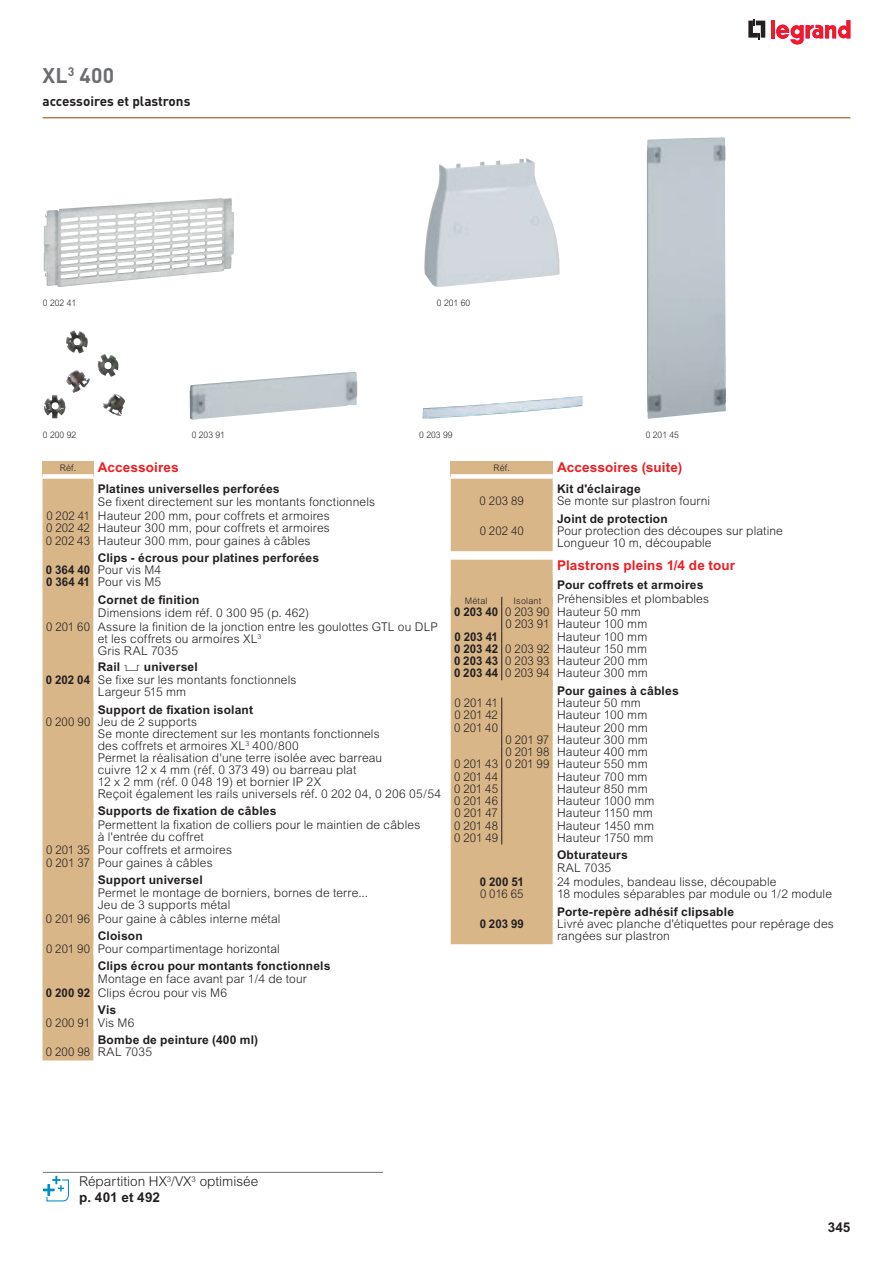
<style>
.page{position:relative;width:893px;height:1263px;background:#fff}
.page>*{position:absolute;margin:0;border:0;box-sizing:border-box;transform-origin:0 0}
.t1{font:700 21px "DIN";color:#6c6d70}
.t2{font:700 13.5px "Arial";letter-spacing:.01em;color:#ee1d23}
.t3{font:300 13.5px/15.8px "Arial";color:#231f20}
.t4{font:700 13.5px "DIN";color:#231f20}
.t5{font:700 13.5px "Arial";color:#231f20}
.t6{font:300 12px/12px "Arial";letter-spacing:.01em;color:#231f20}
.t7{font:300 12px/17.4px "Arial";letter-spacing:.01em;color:#231f20;scale:.95 1}
.t8{font:700 12px/12.3px "Arial";letter-spacing:.015em;color:#231f20}
.t9{font:700 12px "Arial";letter-spacing:.015em;color:#231f20;scale:.95 1}
.t10{font:300 9px "Arial";color:#231f20;scale:.95 1}
.t11{font:300 9px "Arial";color:#231f20}
.t12{font:300 9px "Arial";letter-spacing:.02em;color:#231f20}
.s1{font-weight:300}
.s2{font-family:"Legrand 2007";font-weight:400}
.s3{font-weight:700}
</style>
<div class="page">
<svg style="left:748px;top:19px;width:17px;height:20px"></svg>
<hr style="left:771px;top:20px;width:4px;height:18px;background:#ee1d23">
<svg style="left:776px;top:20px;width:74px;height:25px"></svg>
<hr style="left:43px;top:117px;width:807px;height:1px;background:#b17e4e">
<img style="left:44px;top:198px;width:190px;height:89px">
<img style="left:424px;top:158px;width:136px;height:129px">
<img style="left:66px;top:330px;width:52px;height:63px">
<img style="left:190px;top:372px;width:167px;height:48px">
<img style="left:423px;top:396px;width:160px;height:23px">
<img style="left:647px;top:137px;width:79px;height:282px">
<div style="left:43px;top:479px;width:51px;height:581px;background:#d8b688"></div>
<div style="left:43px;top:461px;width:51px;height:15px;background:#d8b688"></div>
<div style="left:43px;top:474px;width:51px;height:5px;background:#fff"></div>
<div style="left:451px;top:479px;width:102px;height:72px;background:#d8b688"></div>
<div style="left:451px;top:461px;width:102px;height:15px;background:#d8b688"></div>
<div style="left:451px;top:474px;width:102px;height:5px;background:#fff"></div>
<div style="left:451px;top:560px;width:102px;height:384px;background:#d8b688"></div>
<hr style="left:43px;top:1172px;width:340px;height:1px;background:#808285">
<svg style="left:43px;top:1176px;width:26px;height:25px"></svg>
<p class="t1" style="left:43px;top:62px;width:73px">XL<sup>3</sup> 400</p>
<p class="t4" style="left:43px;top:92px;width:149px">accessoires et plastrons</p>
<p class="t10" style="left:43px;top:298px;width:37px">0 202 41</p>
<p class="t10" style="left:437px;top:298px;width:37px">0 201 60</p>
<p class="t10" style="left:43px;top:430px;width:37px">0 200 92</p>
<p class="t10" style="left:192px;top:430px;width:37px">0 203 91</p>
<p class="t10" style="left:419px;top:430px;width:37px">0 203 99</p>
<p class="t10" style="left:646px;top:430px;width:37px">0 201 45</p>
<p class="t11" style="left:60px;top:463px;width:18px">Réf.</p>
<p class="t2" style="left:98px;top:459px;width:82px">Accessoires</p>
<p class="t8" style="left:98px;top:483px;width:183px">Platines universelles perforées</p>
<p class="t6" style="left:98px;top:496px;width:279px">Se fixent directement sur les montants fonctionnels</p>
<p class="t7" style="left:46px;top:507px;width:300px">0 202 41 Hauteur 200 mm, pour coffrets et armoires</p>
<p class="t7" style="left:46px;top:522px;width:300px;line-height:12.3px">0 202 42 Hauteur 300 mm, pour coffrets et armoires<br>0 202 43 Hauteur 300 mm, pour gaines à câbles</p>
<p class="t8" style="left:46px;top:551px;width:275px;text-indent:52px">Clips - écrous pour platines perforées<br>0 364 40 <span class="s1">Pour vis M4<br></span>0 364 41 <span class="s1">Pour vis M5</span></p>
<p class="t8" style="left:98px;top:593px;width:103px">Cornet de finition</p>
<p class="t6" style="left:98px;top:607px;width:213px">Dimensions idem réf. 0 300 95 (p. 462)</p>
<p class="t7" style="left:46px;top:618px;width:414px">0 201 60 Assure la finition de la jonction entre les goulottes GTL ou DLP</p>
<p class="t6" style="left:98px;top:633px;width:165px">et les coffrets ou armoires XL<sup>3<br></sup>Gris RAL 7035</p>
<p class="t8" style="left:98px;top:661px;width:101px">Rail <span class="s2">2</span> universel</p>
<p class="t6" style="left:46px;top:674px;width:252px"><span class="s3">0 202 04</span> Se fixe sur les montants fonctionnels</p>
<p class="t6" style="left:98px;top:686px;width:90px">Largeur 515 mm</p>
<p class="t8" style="left:98px;top:703px;width:157px">Support de fixation isolant</p>
<p class="t7" style="left:46px;top:713px;width:161px">0 200 90 Jeu de 2 supports</p>
<p class="t6" style="left:98px;top:728px;width:283px">Se monte directement sur les montants fonctionnels</p>
<p class="t6" style="left:98px;top:740px;width:203px">des coffrets et armoires XL<sup>3</sup> 400/800</p>
<p class="t6" style="left:98px;top:752px;width:286px">Permet la réalisation d'une terre isolée avec barreau</p>
<p class="t6" style="left:98px;top:764px;width:260px">cuivre 12 x 4 mm (réf. 0 373 49) ou barreau plat</p>
<p class="t6" style="left:98px;top:776px;width:225px">12 x 2 mm (réf. 0 048 19) et bornier IP 2X</p>
<p class="t6" style="left:98px;top:788px;width:345px">Reçoit également les rails universels réf. 0 202 04, 0 206 05/54</p>
<p class="t6" style="left:98px;top:804px;width:324px;line-height:13.4px"><span class="s3">Supports de fixation de câbles<br></span>Permettent la fixation de colliers pour le maintien de câbles</p>
<p class="t6" style="left:46px;top:829px;width:188px;line-height:13.8px;text-indent:52px">à l'entrée du coffret<br>0 201 35 Pour coffrets et armoires</p>
<p class="t7" style="left:98px;top:854px;width:123px;text-indent:-52px">0 201 37 Pour gaines à câbles<br><span class="s3">Support universel</span></p>
<p class="t6" style="left:98px;top:887px;width:272px">Permet le montage de borniers, bornes de terre...<br>Jeu de 3 supports métal</p>
<p class="t7" style="left:98px;top:910px;width:194px;text-indent:-52px">0 201 96 Pour gaine à câbles interne métal<br><span class="s3">Cloison</span></p>
<p class="t7" style="left:98px;top:940px;width:246px;text-indent:-52px">0 201 90 Pour compartimentage horizontal<br><span class="s3">Clips écrou pour montants fonctionnels</span></p>
<p class="t6" style="left:46px;top:972px;width:262px;line-height:13.8px;text-indent:52px">Montage en face avant par 1/4 de tour<br><span class="s3">0 200 92</span> Clips écrou pour vis M6</p>
<p class="t7" style="left:46px;top:1004px;width:95px;line-height:12.3px;text-indent:52px"><span class="s3">Vis<br></span>0 200 91 Vis M6</p>
<p class="t8" style="left:46px;top:1033px;width:214px;text-indent:52px">Bombe de peinture (400 ml)<br><span class="s1">0 200 98 RAL 7035</span></p>
<p class="t11" style="left:494px;top:463px;width:18px">Réf.</p>
<p class="t2" style="left:557px;top:459px;width:127px">Accessoires (suite)</p>
<p class="t8" style="left:557px;top:483px;width:85px">Kit d'éclairage</p>
<p class="t7" style="left:480px;top:492px;width:48px">0 203 89</p>
<p class="t6" style="left:557px;top:492px;width:155px;line-height:17.4px">Se monte sur plastron fourni<br><span class="s3">Joint de protection</span></p>
<p class="t7" style="left:480px;top:522px;width:48px">0 202 40</p>
<p class="t6" style="left:557px;top:525px;width:227px">Pour protection des découpes sur platine<br>Longueur 10 m, découpable</p>
<p class="t2" style="left:557px;top:558px;width:180px">Plastrons pleins 1/4 de tour</p>
<p class="t8" style="left:557px;top:579px;width:148px">Pour coffrets et armoires</p>
<p class="t11" style="left:465px;top:596px;width:24px">Métal</p>
<p class="t12" style="left:514px;top:596px;width:29px">Isolant</p>
<p class="t6" style="left:454px;top:591px;width:257px;line-height:13.8px;text-indent:103px">Préhensibles et plombables<br><span class="s3">0 203 40</span> 0 203 90 Hauteur 50 mm</p>
<p class="t7" style="left:505px;top:615px;width:151px">0 203 91 Hauteur 100 mm</p>
<p class="t9" style="left:454px;top:629px;width:47px">0 203 41</p>
<p class="t6" style="left:454px;top:630px;width:195px;text-align:justify;text-indent:103px">Hauteur 100 mm <span class="s3">0 203 42</span> 0 203 92 Hauteur 150 mm <span class="s3">0 203 43</span> 0 203 93 Hauteur 200 mm <span class="s3">0 203 44</span> 0 203 94 Hauteur 300 mm</p>
<p class="t8" style="left:557px;top:684px;width:123px">Pour gaines à câbles</p>
<p class="t7" style="left:455px;top:694px;width:47px">0 201 41</p>
<p class="t6" style="left:557px;top:697px;width:85px">Hauteur 50 mm</p>
<p class="t7" style="left:454px;top:706px;width:47px">0 201 42</p>
<p class="t6" style="left:557px;top:709px;width:92px">Hauteur 100 mm</p>
<p class="t7" style="left:454px;top:719px;width:48px">0 201 40</p>
<p class="t6" style="left:557px;top:721px;width:92px">Hauteur 200 mm</p>
<p class="t7" style="left:506px;top:731px;width:151px">0 201 97 Hauteur 300 mm</p>
<p class="t7" style="left:505px;top:743px;width:151px">0 201 98 Hauteur 400 mm</p>
<p class="t7" style="left:454px;top:755px;width:205px">0 201 43 0 201 99 Hauteur 550 mm</p>
<p class="t7" style="left:454px;top:767px;width:48px">0 201 44</p>
<p class="t6" style="left:557px;top:770px;width:92px">Hauteur 700 mm</p>
<p class="t7" style="left:454px;top:780px;width:48px">0 201 45</p>
<p class="t6" style="left:557px;top:782px;width:92px">Hauteur 850 mm</p>
<p class="t7" style="left:454px;top:792px;width:48px">0 201 46</p>
<p class="t6" style="left:557px;top:795px;width:99px">Hauteur 1000 mm</p>
<p class="t7" style="left:454px;top:804px;width:47px">0 201 47</p>
<p class="t6" style="left:557px;top:807px;width:97px">Hauteur 1150 mm</p>
<p class="t7" style="left:454px;top:816px;width:48px">0 201 48</p>
<p class="t6" style="left:557px;top:819px;width:98px">Hauteur 1450 mm</p>
<p class="t7" style="left:454px;top:829px;width:48px">0 201 49</p>
<p class="t6" style="left:557px;top:829px;width:98px;line-height:17.4px">Hauteur 1750 mm<br><span class="s3">Obturateurs</span></p>
<p class="t6" style="left:557px;top:862px;width:56px">RAL 7035</p>
<p class="t9" style="left:480px;top:875px;width:48px">0 200 51</p>
<p class="t6" style="left:557px;top:876px;width:221px">24 modules, bandeau lisse, découpable</p>
<p class="t7" style="left:480px;top:885px;width:47px">0 016 65</p>
<p class="t6" style="left:557px;top:885px;width:276px;line-height:17.4px">18 modules séparables par module ou 1/2 module<br><span class="s3">Porte-repère adhésif clipsable</span></p>
<p class="t9" style="left:480px;top:917px;width:48px">0 203 99</p>
<p class="t6" style="left:557px;top:918px;width:278px">Livré avec planche d'étiquettes pour repérage des rangées sur plastron</p>
<p class="t3" style="left:79px;top:1174px;width:181px">Répartition HX<sup>3</sup>/VX<sup>3</sup> optimisée <span class="s3">p. 401 et 492</span></p>
<p class="t5" style="left:828px;top:1219px;width:24px">345</p>
</div>
